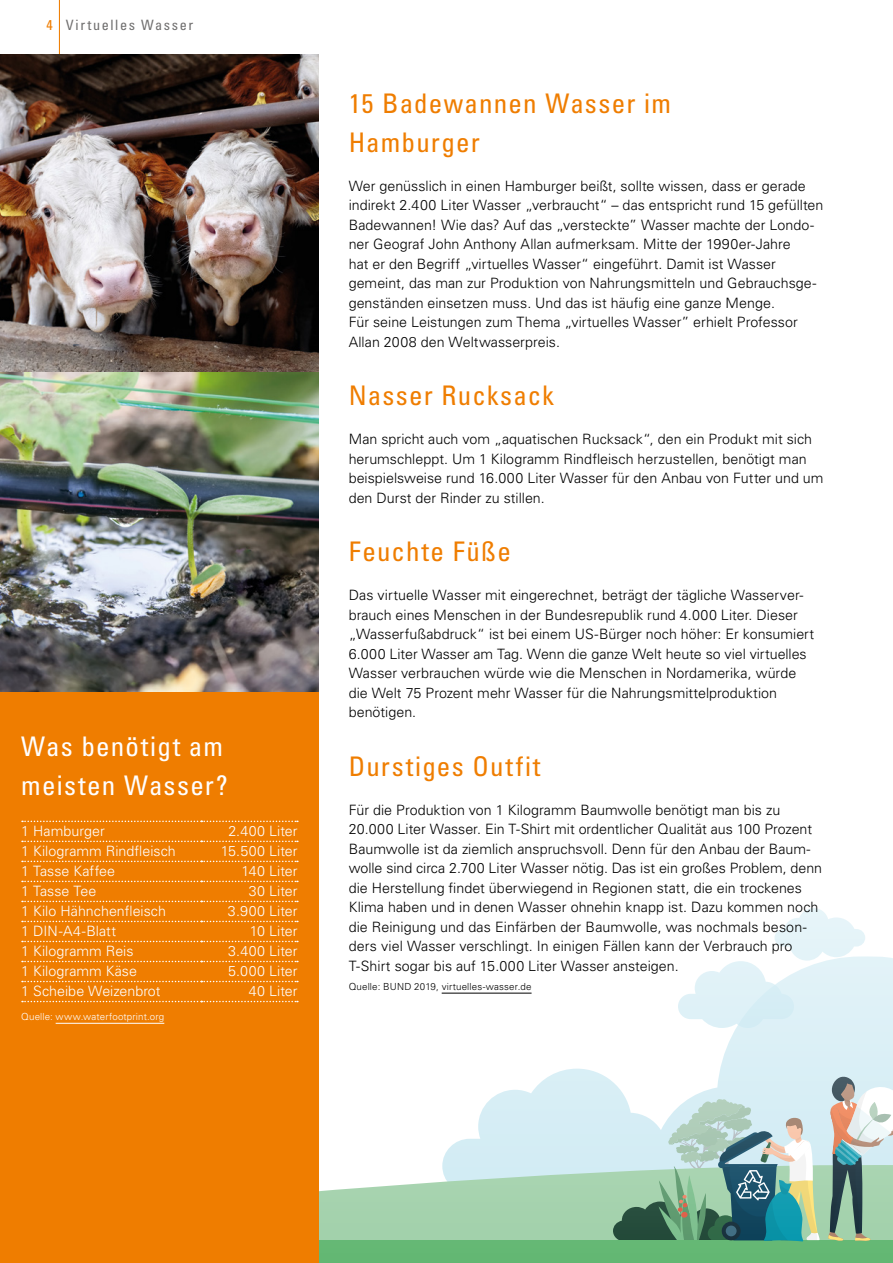
<style>
.page{position:relative;width:893px;height:1263px;background:#fff}
.page>*{position:absolute;margin:0;border:0;box-sizing:border-box;transform-origin:0 0}
.Heft_H3_Headline-18pt{font:condensed 27px/39px "Univers LT Pro";letter-spacing:.045em;color:#ef7d00}
.Heft_H3_Headline-18pt-2{font:condensed 27px/39px "Univers LT Pro";letter-spacing:.045em;color:#fff}
.Heft_H3_Headline-18pt-3{font:condensed 27px "Univers LT Pro";letter-spacing:.065em;color:#ef7d00}
.Heft_P_Fließtext-9_5{font:300 14.25px/19.5px "Univers LT Pro 45";color:#000}
.Heft_P_Tabelle{font:300 14.25px "Univers LT Pro 45";color:#fff}
.Heft_H2_Headline_Pagina{font:condensed 14.25px "Univers LT Pro";letter-spacing:.11em;color:#706f6f}
.Heft_P_Quelle_Verweis-6_5{font:300 9.75px "Univers LT Pro 45";letter-spacing:.015em;color:#000}
.Heft_P_Quelle_Verweis-6_5-2{font:300 9.75px "Univers LT Pro 45";letter-spacing:.015em;color:#fff}
.s1{color:#ef7d00}
</style>
<div class="page">
<hr style="left:59px;top:0;width:1px;height:54px;background:#ef7d00">
<svg style="left:442px;top:956px;width:451px;height:189px"></svg>
<svg style="left:319px;top:1145px;width:294px;height:95px;fill:#a7d3af"></svg>
<div style="left:319px;top:1240px;width:574px;height:23px;background:#62b772"></div>
<svg style="left:613px;top:1076px;width:280px;height:166px;background:#a3c1b8"></svg>
<svg style="left:678px;top:908px;width:187px;height:120px"></svg>
<div style="left:0;top:692px;width:319px;height:571px;background:#ef7d00"></div>
<hr style="left:56px;top:1023px;width:108px;height:1px;background:#fff">
<svg style="left:22px;top:821px;width:276px;height:1px"></svg>
<svg style="left:22px;top:841px;width:276px;height:1px"></svg>
<svg style="left:22px;top:861px;width:276px;height:1px"></svg>
<svg style="left:22px;top:881px;width:276px;height:1px"></svg>
<svg style="left:22px;top:901px;width:276px;height:1px"></svg>
<svg style="left:22px;top:921px;width:276px;height:1px"></svg>
<svg style="left:22px;top:941px;width:276px;height:1px"></svg>
<svg style="left:22px;top:961px;width:276px;height:1px"></svg>
<svg style="left:22px;top:981px;width:276px;height:1px"></svg>
<svg style="left:22px;top:1001px;width:276px;height:1px"></svg>
<hr style="left:442px;top:993px;width:90px;height:1px;background:#000">
<img style="left:0;top:54px;width:319px;height:319px">
<img style="left:0;top:373px;width:319px;height:319px">
<h2 class="Heft_H2_Headline_Pagina" style="left:46px;top:16px;width:148px"><span class="s1">4</span> Virtuelles Wasser</h2>
<h3 class="Heft_H3_Headline-18pt-2" style="left:21px;top:726px;width:208px">Was benötigt am meisten Wasser?</h3>
<p class="Heft_P_Tabelle" style="left:21px;top:822px;width:85px">1 Hamburger</p>
<p class="Heft_P_Tabelle" style="left:228px;top:822px;width:71px">2.400 Liter</p>
<p class="Heft_P_Tabelle" style="left:21px;top:842px;width:156px">1 Kilogramm Rindfleisch</p>
<p class="Heft_P_Tabelle" style="left:221px;top:842px;width:78px">15.500 Liter</p>
<p class="Heft_P_Tabelle" style="left:21px;top:862px;width:95px">1 Tasse Kaffee</p>
<p class="Heft_P_Tabelle" style="left:241px;top:862px;width:58px">140 Liter</p>
<p class="Heft_P_Tabelle" style="left:21px;top:882px;width:77px">1 Tasse Tee</p>
<p class="Heft_P_Tabelle" style="left:249px;top:882px;width:50px">30 Liter</p>
<p class="Heft_P_Tabelle" style="left:21px;top:902px;width:146px">1 Kilo Hähnchenfleisch</p>
<p class="Heft_P_Tabelle" style="left:228px;top:902px;width:71px">3.900 Liter</p>
<p class="Heft_P_Tabelle" style="left:21px;top:922px;width:96px">1 DIN-A4-Blatt</p>
<p class="Heft_P_Tabelle" style="left:250px;top:922px;width:49px">10 Liter</p>
<p class="Heft_P_Tabelle" style="left:21px;top:942px;width:114px">1 Kilogramm Reis</p>
<p class="Heft_P_Tabelle" style="left:228px;top:942px;width:71px">3.400 Liter</p>
<p class="Heft_P_Tabelle" style="left:21px;top:962px;width:117px">1 Kilogramm Käse</p>
<p class="Heft_P_Tabelle" style="left:228px;top:962px;width:71px">5.000 Liter</p>
<p class="Heft_P_Tabelle" style="left:21px;top:982px;width:141px">1 Scheibe Weizenbrot</p>
<p class="Heft_P_Tabelle" style="left:249px;top:982px;width:50px">40 Liter</p>
<p class="Heft_P_Quelle_Verweis-6_5-2" style="left:21px;top:1011px;width:145px">Quelle: www.waterfootprint.org</p>
<h3 class="Heft_H3_Headline-18pt" style="left:349px;top:83px;width:324px">15 Badewannen Wasser im<br>Hamburger</h3>
<p class="Heft_P_Fließtext-9_5" style="left:349px;top:176px;width:476px">Wer genüsslich in einen Hamburger beißt, sollte wissen, dass er gerade indirekt 2.400 Liter Wasser „verbraucht“ – das entspricht rund 15 gefüllten Badewannen! Wie das? Auf das „versteckte” Wasser machte der Londo&shy;ner Geograf John Anthony Allan aufmerksam. Mitte der 1990er-Jahre<br>hat er den Begriff „virtuelles Wasser“ eingeführt. Damit ist Wasser gemeint, das man zur Produktion von Nahrungsmitteln und Gebrauchsge&shy;genständen einsetzen muss. Und das ist häufig eine ganze Menge.<br>Für seine Leistungen zum Thema „virtuelles Wasser” erhielt Professor Allan 2008 den Weltwasserpreis.</p>
<h3 class="Heft_H3_Headline-18pt" style="left:349px;top:375px;width:207px">Nasser Rucksack</h3>
<p class="Heft_P_Fließtext-9_5" style="left:349px;top:429px;width:476px">Man spricht auch vom „aquatischen Rucksack“, den ein Produkt mit sich herumschleppt. Um 1 Kilogramm Rindfleisch herzustellen, benötigt man beispielsweise rund 16.000 Liter Wasser für den Anbau von Futter und um den Durst der Rinder zu stillen.</p>
<h3 class="Heft_H3_Headline-18pt" style="left:349px;top:531px;width:164px">Feuchte Füße</h3>
<p class="Heft_P_Fließtext-9_5" style="left:349px;top:585px;width:467px">Das virtuelle Wasser mit eingerechnet, beträgt der tägliche Wasserver&shy;brauch eines Menschen in der Bundesrepublik rund 4.000 Liter. Dieser „Wasserfußabdruck“ ist bei einem US-Bürger noch höher: Er konsumiert 6.000 Liter Wasser am Tag. Wenn die ganze Welt heute so viel virtuelles Wasser verbrauchen würde wie die Menschen in Nordamerika, würde die Welt 75 Prozent mehr Wasser für die Nahrungsmittelproduktion benötigen.</p>
<h3 class="Heft_H3_Headline-18pt-3" style="left:349px;top:749px;width:193px">Durstiges Outfit</h3>
<p class="Heft_P_Fließtext-9_5" style="left:349px;top:800px;width:475px">Für die Produktion von 1 Kilogramm Baumwolle benötigt man bis zu 20.000 Liter Wasser. Ein T-Shirt mit ordentlicher Qualität aus 100 Prozent Baumwolle ist da ziemlich anspruchsvoll. Denn für den Anbau der Baum&shy;wolle sind circa 2.700 Liter Wasser nötig. Das ist ein großes Problem, denn die Herstellung findet überwiegend in Regionen statt, die ein trockenes Klima haben und in denen Wasser ohnehin knapp ist. Dazu kommen noch die Reinigung und das Einfärben der Baumwolle, was nochmals beson&shy;ders viel Wasser verschlingt. In einigen Fällen kann der Verbrauch pro T-Shirt sogar bis auf 15.000 Liter Wasser ansteigen.</p>
<p class="Heft_P_Quelle_Verweis-6_5" style="left:349px;top:981px;width:184px">Quelle: BUND 2019, virtuelles-wasser.de</p>
</div>
